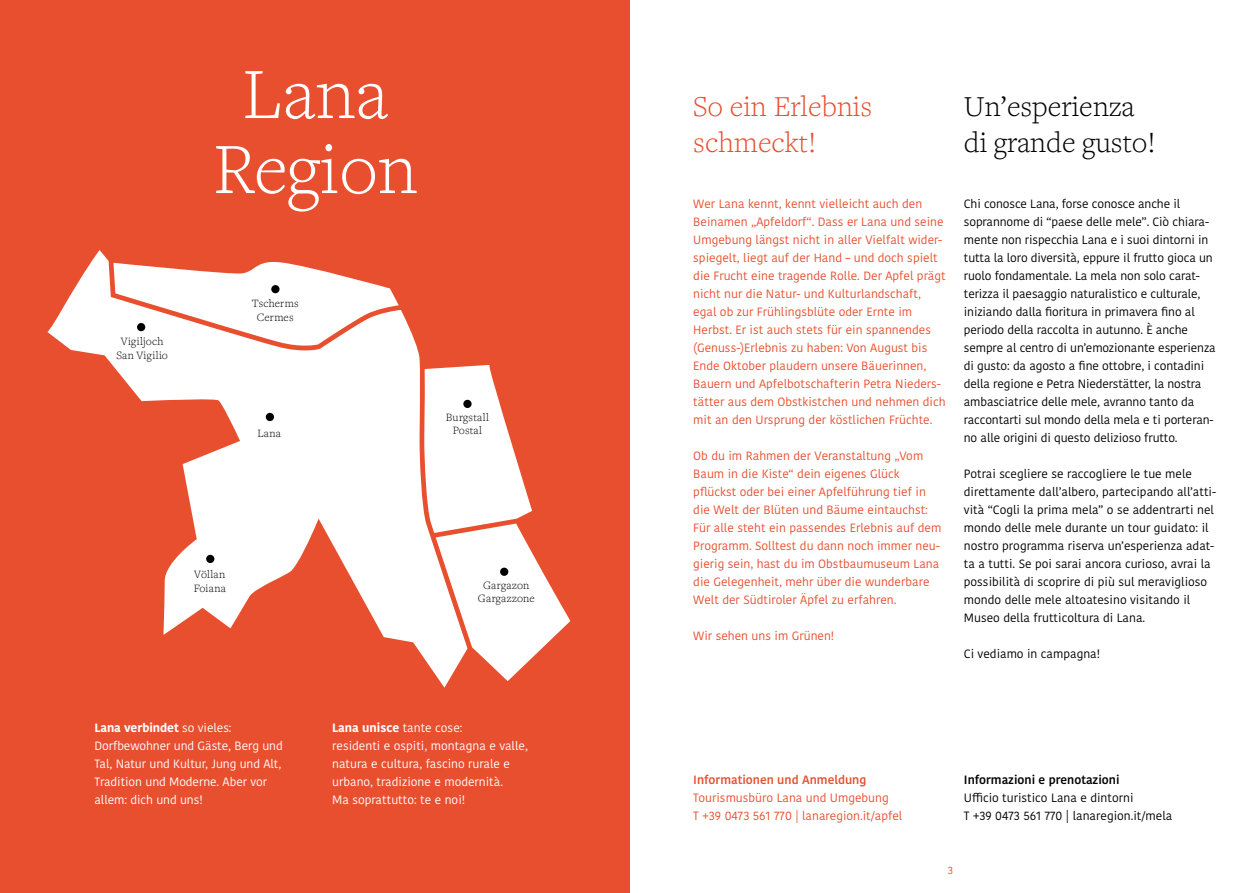
<style>
.page{position:relative;width:1259px;height:893px;background:#fff}
.page>*{position:absolute;margin:0;border:0;box-sizing:border-box;transform-origin:0 0}
.t1{font:300 75px/75px "Freight Text Pro";color:#fff;text-align:center}
.t2{font:300 30px/36px "Freight Text Pro";color:#000}
.t3{font:300 30px/36px "Freight Text Pro";color:#e84f2f}
.t4{font:12px/18px "Kohinoor Devanagari";letter-spacing:-.01em;color:#000}
.t5{font:12px/18px "Kohinoor Devanagari";color:#e84f2f}
.t6{font:12px/18px "Kohinoor Devanagari";letter-spacing:-.005em;color:#fff}
.t7{font:600 12px "Kohinoor Devanagari";color:#e84f2f}
.t8{font:600 12px "Kohinoor Devanagari";color:#000}
.t9{font:300 11.7px/13.5px "Freight Text Pro";letter-spacing:.02em;color:#000;text-align:center}
.t10{font:10.5px "Kohinoor Devanagari";color:#e84f2f}
.s1{font-weight:700}
</style>
<div class="page">
<div style="left:0;top:0;width:629px;height:893px;background:#e84f2f"></div>
<svg style="left:47px;top:250px;width:402px;height:438px"></svg>
<svg style="left:113px;top:261px;width:286px;height:87px"></svg>
<svg style="left:424px;top:365px;width:146px;height:316px"></svg>
<div style="left:463px;top:400px;width:8px;height:8px;background:#000;border-radius:50%"></div>
<div style="left:266px;top:413px;width:8px;height:8px;background:#000;border-radius:50%"></div>
<div style="left:137px;top:323px;width:8px;height:8px;background:#000;border-radius:50%"></div>
<div style="left:206px;top:555px;width:8px;height:8px;background:#000;border-radius:50%"></div>
<div style="left:271px;top:285px;width:8px;height:8px;background:#000;border-radius:50%"></div>
<div style="left:500px;top:568px;width:8px;height:8px;background:#000;border-radius:50%"></div>
<h1 class="t1" style="left:213px;top:54px;width:206px">Lana<br>Region</h1>
<p class="t9" style="left:116px;top:335px;width:53px">Vigiljoch<br>San Vigilio</p>
<p class="t9" style="left:252px;top:296px;width:48px">Tscherms<br>Cermes</p>
<p class="t9" style="left:257px;top:426px;width:25px">Lana</p>
<p class="t9" style="left:194px;top:567px;width:34px;text-align:left">Völlan<br>Foiana</p>
<p class="t9" style="left:446px;top:410px;width:45px">Burgstall<br>Postal</p>
<p class="t9" style="left:478px;top:578px;width:58px">Gargazon<br>Gargazzone</p>
<p class="t6" style="left:94px;top:719px;width:190px"><span class="s1">Lana verbindet</span> so vieles:<br>Dorfbewohner und Gäste, Berg und<br>Tal, Natur und Kultur, Jung und Alt,<br>Tradition und Moderne. Aber vor allem: dich und uns!</p>
<p class="t6" style="left:332px;top:719px;width:197px"><span class="s1">Lana unisce</span> tante cose:<br>residenti e ospiti, montagna e valle, natura e cultura, fascino rurale e urbano, tradizione e modernità.<br>Ma soprattutto: te e noi!</p>
<h2 class="t3" style="left:693px;top:88px;width:180px">So ein Erlebnis schmeckt!</h2>
<p class="t5" style="left:693px;top:195px;width:254px">Wer Lana kennt, kennt vielleicht auch den Beinamen „Apfeldorf“. Dass er Lana und seine Umgebung längst nicht in aller Vielfalt wider&shy;spiegelt, liegt auf der Hand – und doch spielt die Frucht eine tragende Rolle. Der Apfel prägt nicht nur die Natur- und Kulturlandschaft, egal ob zur Frühlingsblüte oder Ernte im Herbst. Er ist auch stets für ein spannendes (Genuss-)Erlebnis zu haben: Von August bis Ende Oktober plaudern unsere Bäuerinnen, Bauern und Apfelbotschafterin Petra Nieders&shy;tätter aus dem Obstkistchen und nehmen dich mit an den Ursprung der köstlichen Früchte.</p>
<p class="t5" style="left:693px;top:447px;width:249px">Ob du im Rahmen der Veranstaltung „Vom Baum in die Kiste“ dein eigenes Glück pflückst oder bei einer Apfelführung tief in die Welt der Blüten und Bäume eintauchst:<br>Für alle steht ein passendes Erlebnis auf dem Programm. Solltest du dann noch immer neu&shy;gierig sein, hast du im Obstbaumuseum Lana die Gelegenheit, mehr über die wunderbare Welt der Südtiroler Äpfel zu erfahren.</p>
<p class="t5" style="left:693px;top:627px;width:143px">Wir sehen uns im Grünen!</p>
<h2 class="t2" style="left:964px;top:88px;width:193px">Un’esperienza di grande gusto!</h2>
<p class="t4" style="left:964px;top:195px;width:253px">Chi conosce Lana, forse conosce anche il soprannome di “paese delle mele”. Ciò chiara&shy;mente non rispecchia Lana e i suoi dintorni in tutta la loro diversità, eppure il frutto gioca un ruolo fondamentale. La mela non solo carat&shy;terizza il paesaggio naturalistico e culturale, iniziando dalla fioritura in primavera fino al periodo della raccolta in autunno. È anche sempre al centro di un’emozionante esperienza di gusto: da agosto a fine ottobre, i contadini della regione e Petra Niederstätter, la nostra ambasciatrice delle mele, avranno tanto da raccontarti sul mondo della mela e ti porteran&shy;no alle origini di questo delizioso frutto.</p>
<p class="t4" style="left:964px;top:465px;width:254px">Potrai scegliere se raccogliere le tue mele direttamente dall’albero, partecipando all’atti&shy;vità “Cogli la prima mela” o se addentrarti nel mondo delle mele durante un tour guidato: il nostro programma riserva un’esperienza adat&shy;ta a tutti. Se poi sarai ancora curioso, avrai la possibilità di scoprire di più sul meraviglioso mondo delle mele altoatesino visitando il Museo della frutticoltura di Lana.</p>
<p class="t4" style="left:964px;top:645px;width:138px">Ci vediamo in campagna!</p>
<p class="t7" style="left:693px;top:773px;width:175px">Informationen und Anmeldung</p>
<p class="t5" style="left:693px;top:789px;width:211px">Tourismusbüro Lana und Umgebung<br>T +39 0473 561 770 | lanaregion.it/apfel</p>
<p class="t8" style="left:964px;top:773px;width:157px">Informazioni e prenotazioni</p>
<p class="t4" style="left:964px;top:789px;width:210px">Ufficio turistico Lana e dintorni<br>T +39 0473 561 770 | lanaregion.it/mela</p>
<p class="t10" style="left:948px;top:864px;width:7px">3</p>
</div>
